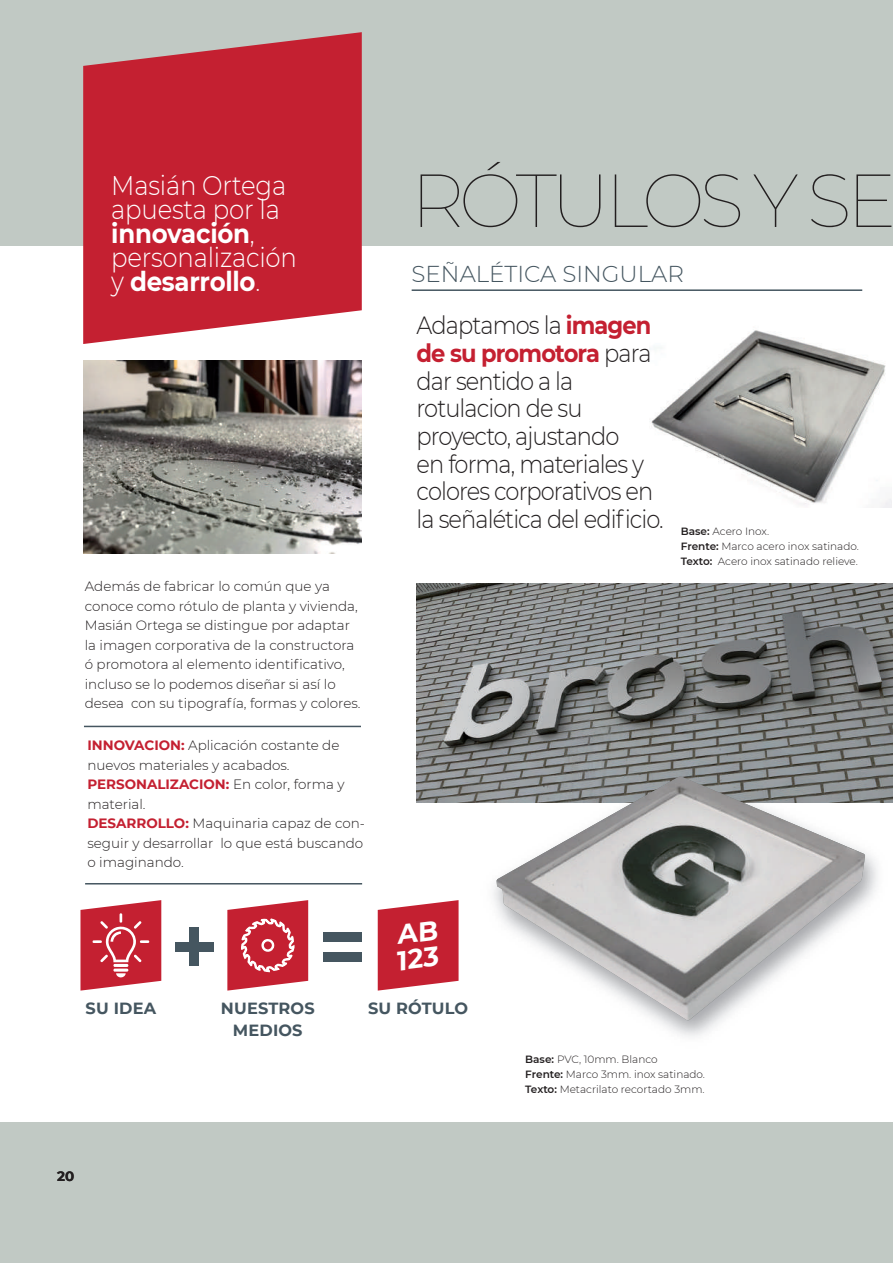
<style>
.page{position:relative;width:893px;height:1263px;background:#fff}
.page>*{position:absolute;margin:0;border:0;box-sizing:border-box;transform-origin:0 0}
.t1{font:100 75px "Montserrat";letter-spacing:-.07em;color:#231f20}
.t2{font:300 27px/24px "Montserrat";letter-spacing:-.01em;color:#fff;scale:.91 1}
.t3{font:700 27px/26px "Montserrat";color:#fff}
.t4{font:300 24.9px/27.8px "Montserrat";letter-spacing:-.04em;color:#231f20;scale:.9 1}
.t5{font:300 22.95px "Montserrat";color:#455660}
.t6{font:700 16.2px/21.9px "Montserrat";letter-spacing:.01em;color:#455660;text-align:center}
.t7{font:300 13.5px/19.5px "Montserrat";color:#231f20}
.t8{font:700 13.5px "Montserrat";color:#231f20}
.t9{font:300 10.5px/15.1px "Montserrat";color:#231f20}
.s1{font-weight:700}
.s2{font-weight:700;color:#c42031}
.s3{font-weight:600}
</style>
<div class="page">
<img style="left:649px;top:330px;width:243px;height:178px">
<div style="left:0;top:0;width:893px;height:245px;background:#c1c9c4"></div>
<div style="left:0;top:1123px;width:893px;height:140px;background:#c1c9c4"></div>
<img style="left:417px;top:583px;width:476px;height:219px">
<img style="left:83px;top:361px;width:279px;height:193px">
<svg style="left:83px;top:32px;width:279px;height:312px;background:#c73544"></svg>
<hr style="left:412px;top:289px;width:450px;height:2px;background:#455660">
<svg style="left:378px;top:900px;width:81px;height:90px;background:#ca3847"></svg>
<svg style="left:80px;top:900px;width:81px;height:90px;background:#cf4957"></svg>
<div style="left:189px;top:928px;width:10px;height:38px;background:#455660"></div>
<div style="left:175px;top:942px;width:38px;height:10px;background:#455660"></div>
<div style="left:324px;top:952px;width:38px;height:10px;background:#455660"></div>
<div style="left:324px;top:932px;width:38px;height:10px;background:#455660"></div>
<svg style="left:227px;top:900px;width:81px;height:90px"></svg>
<hr style="left:84px;top:726px;width:277px;height:1px;background:#455660">
<hr style="left:85px;top:883px;width:277px;height:1px;background:#455660">
<img style="left:496px;top:776px;width:369px;height:244px">
<h2 class="t2" style="left:111px;top:172px;width:205px">Masián Ortega apuesta por la <span class="s1">innovación</span>, personalización y <span class="s1">desarrollo</span>.</h2>
<p class="t7" style="left:85px;top:576px;width:277px">Además de fabricar lo común que ya conoce como rótulo de planta y vivienda, Masián Ortega se distingue por adaptar la imagen corporativa de la constructora ó promotora al elemento identificativo, incluso se lo podemos diseñar si así lo desea con su tipografía, formas y colores.</p>
<p class="t7" style="left:87px;top:735px;width:279px"><span class="s2">INNOVACION:</span> Aplicación costante de nuevos materiales y acabados.<br><span class="s2">PERSONALIZACION:</span> En color, forma y material.<br><span class="s2">DESARROLLO:</span> Maquinaria capaz de con&shy;seguir y desarrollar lo que está buscando o imaginando.</p>
<h1 class="t1" style="left:411px;top:150px;width:487px">RÓTULOS Y SE</h1>
<h3 class="t5" style="left:412px;top:258px;width:274px">SEÑALÉTICA SINGULAR</h3>
<h3 class="t4" style="left:417px;top:311px;width:276px">Adaptamos la <span class="s2">imagen de su promotora</span> para dar sentido a la rotulacion de su proyecto, ajustando<br>en forma, materiales y colores corporativos en la señalética del edificio.</h3>
<p class="t9" style="left:681px;top:523px;width:180px"><span class="s3">Base:</span> Acero Inox.<br><span class="s3">Frente:</span> Marco acero inox satinado.<br><span class="s3">Texto:</span> Acero inox satinado relieve.</p>
<h2 class="t3" style="left:391px;top:921px;width:46px;rotate:-7deg">AB<br>123</h2>
<p class="t6" style="left:86px;top:996px;width:72px">SU IDEA</p>
<p class="t6" style="left:221px;top:996px;width:95px">NUESTROS<br>MEDIOS</p>
<p class="t6" style="left:368px;top:996px;width:102px">SU RÓTULO</p>
<p class="t9" style="left:525px;top:1051px;width:181px"><span class="s3">Base:</span> PVC, 10mm. Blanco<br><span class="s3">Frente:</span> Marco 3mm. inox satinado.<br><span class="s3">Texto:</span> Metacrilato recortado 3mm.</p>
<p class="t8" style="left:57px;top:1166px;width:19px">20</p>
</div>
